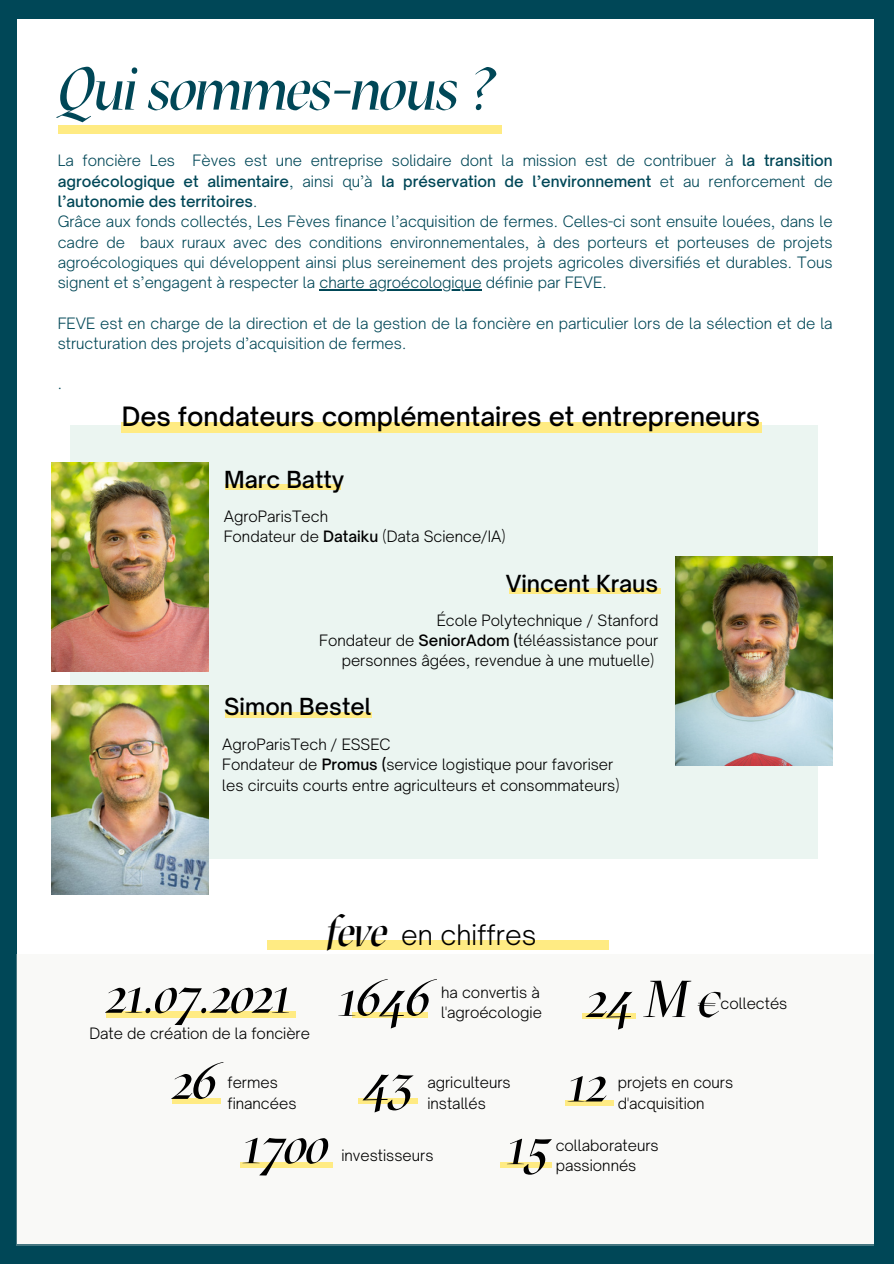
<style>
.page{position:relative;width:894px;height:1264px;background:#fff}
.page>*{position:absolute;margin:0;border:0;box-sizing:border-box;transform-origin:0 0}
.t1{font:italic 60px "MAZIUSREVIEW20.09";color:#004757}
.t2{font:italic 51.75px "MAZIUSREVIEW20.09";color:#000}
.t3{font:italic 42px "MAZIUSREVIEW20.09";color:#000}
.t4{font:300 27px "Open Sauce One";color:#000}
.t5{font:500 25.5px "Open Sauce One";color:#000}
.t6{font:500 22.5px "Open Sauce One";color:#000}
.t7{font:300 15px/20.2px "Open Sauce One";color:#004757;text-align:justify}
.t8{font:300 15px/20.2px "Open Sauce One";color:#000}
.s1{font-weight:500}
</style>
<div class="page">
<div style="left:0;top:0;width:893px;height:1263px;background:#004757"></div>
<div style="left:17px;top:19px;width:856px;height:1224px;background:#fff"></div>
<div style="left:70px;top:425px;width:746px;height:434px;background:#ebf5f1"></div>
<img style="left:51px;top:462px;width:158px;height:209px">
<img style="left:51px;top:685px;width:158px;height:210px">
<img style="left:675px;top:556px;width:157px;height:209px">
<div style="left:225px;top:484px;width:116px;height:5px;background:#ffeb83"></div>
<div style="left:225px;top:712px;width:146px;height:5px;background:#ffeb83"></div>
<div style="left:509px;top:588px;width:151px;height:6px;background:#ffeb83"></div>
<div style="left:122px;top:422px;width:639px;height:10px;background:#ffeb83"></div>
<div style="left:17px;top:953px;width:856px;height:292px;background:#f9f9f7"></div>
<div style="left:106px;top:1011px;width:190px;height:6px;background:#ffeb83"></div>
<div style="left:581px;top:1013px;width:54px;height:6px;background:#ffeb83"></div>
<div style="left:240px;top:1162px;width:92px;height:5px;background:#ffeb83"></div>
<div style="left:172px;top:1098px;width:49px;height:6px;background:#ffeb83"></div>
<div style="left:352px;top:1011px;width:75px;height:6px;background:#ffeb83"></div>
<div style="left:358px;top:1098px;width:60px;height:6px;background:#ffeb83"></div>
<div style="left:500px;top:1162px;width:51px;height:5px;background:#ffeb83"></div>
<div style="left:58px;top:125px;width:443px;height:8px;background:#ffeb83"></div>
<hr style="left:319px;top:289px;width:162px;height:1px;background:#004757">
<div style="left:564px;top:1099px;width:49px;height:6px;background:#ffeb83"></div>
<div style="left:267px;top:939px;width:342px;height:10px;background:#ffeb83"></div>
<p class="t1" style="left:58px;top:53px;width:437px">Qui sommes-nous ?</p>
<p class="t7" style="left:58px;top:151px;width:776px">La foncière Les Fèves est une entreprise solidaire dont la mission est de contribuer à <span class="s1">la transition agroécologique et alimentaire</span>, ainsi qu’à <span class="s1">la préservation de l’environnement</span> et au renforcement de <span class="s1">l’autonomie des territoires</span>.</p>
<p class="t7" style="left:58px;top:211px;width:776px">Grâce aux fonds collectés, Les Fèves finance l’acquisition de fermes. Celles-ci sont ensuite louées, dans le cadre de baux ruraux avec des conditions environnementales, à des porteurs et porteuses de projets agroécologiques qui développent ainsi plus sereinement des projets agricoles diversifiés et durables. Tous signent et s’engagent à respecter la charte agroécologique définie par FEVE.</p>
<p class="t7" style="left:58px;top:313px;width:776px">FEVE est en charge de la direction et de la gestion de la foncière en particulier lors de la sélection et de la structuration des projets d’acquisition de fermes.</p>
<p class="t7" style="left:58px;top:373px;width:6px">.</p>
<p class="t5" style="left:122px;top:400px;width:640px">Des fondateurs complémentaires et entrepreneurs</p>
<p class="t6" style="left:224px;top:465px;width:122px">Marc Batty</p>
<p class="t8" style="left:223px;top:506px;width:106px">AgroParisTech</p>
<h5 class="t8" style="left:223px;top:526px;width:283px">Fondateur de <span class="s1">Dataiku</span> (Data Science/IA)</h5>
<p class="t6" style="left:505px;top:569px;width:154px">Vincent Kraus</p>
<p class="t8" style="left:436px;top:610px;width:223px">École Polytechnique / Stanford</p>
<p class="t8" style="left:319px;top:630px;width:340px;text-align:right">Fondateur de <span class="s1">SeniorAdom (</span>téléassistance pour personnes âgées, revendue à une mutuelle)</p>
<p class="t6" style="left:224px;top:692px;width:148px">Simon Bestel</p>
<p class="t8" style="left:222px;top:734px;width:170px">AgroParisTech / ESSEC</p>
<p class="t8" style="left:222px;top:754px;width:398px">Fondateur de <span class="s1">Promus (</span>service logistique pour favoriser les circuits courts entre agriculteurs et consommateurs)</p>
<p class="t2" style="left:106px;top:963px;width:186px">21.07.2021</p>
<p class="t8" style="left:89px;top:1023px;width:222px">Date de création de la foncière</p>
<p class="t3" style="left:326px;top:905px;width:62px">feve</p>
<p class="t4" style="left:401px;top:918px;width:137px">en chiffres</p>
<p class="t2" style="left:340px;top:966px;width:91px">1646</p>
<p class="t8" style="left:441px;top:981px;width:102px">ha convertis à l'agroécologie</p>
<p class="t2" style="left:586px;top:967px;width:144px">24 M€</p>
<p class="t8" style="left:720px;top:993px;width:68px">collectés</p>
<h6 class="t2" style="left:172px;top:1049px;width:45px">26</h6>
<p class="t2" style="left:364px;top:1050px;width:50px">43</p>
<h3 class="t8" style="left:427px;top:1072px;width:85px">agriculteurs installés</h3>
<h3 class="t2" style="left:508px;top:1114px;width:43px">15</h3>
<p class="t8" style="left:555px;top:1135px;width:104px">collaborateurs</p>
<p class="t2" style="left:569px;top:1052px;width:39px">12</p>
<p class="t8" style="left:617px;top:1072px;width:117px">projets en cours d'acquisition</p>
<h3 class="t8" style="left:227px;top:1072px;width:70px">fermes financées</h3>
<p class="t2" style="left:244px;top:1113px;width:85px">1700</p>
<h4 class="t8" style="left:341px;top:1145px;width:94px">investisseurs</h4>
<h2 class="t8" style="left:555px;top:1155px;width:82px">passionnés</h2>
</div>
